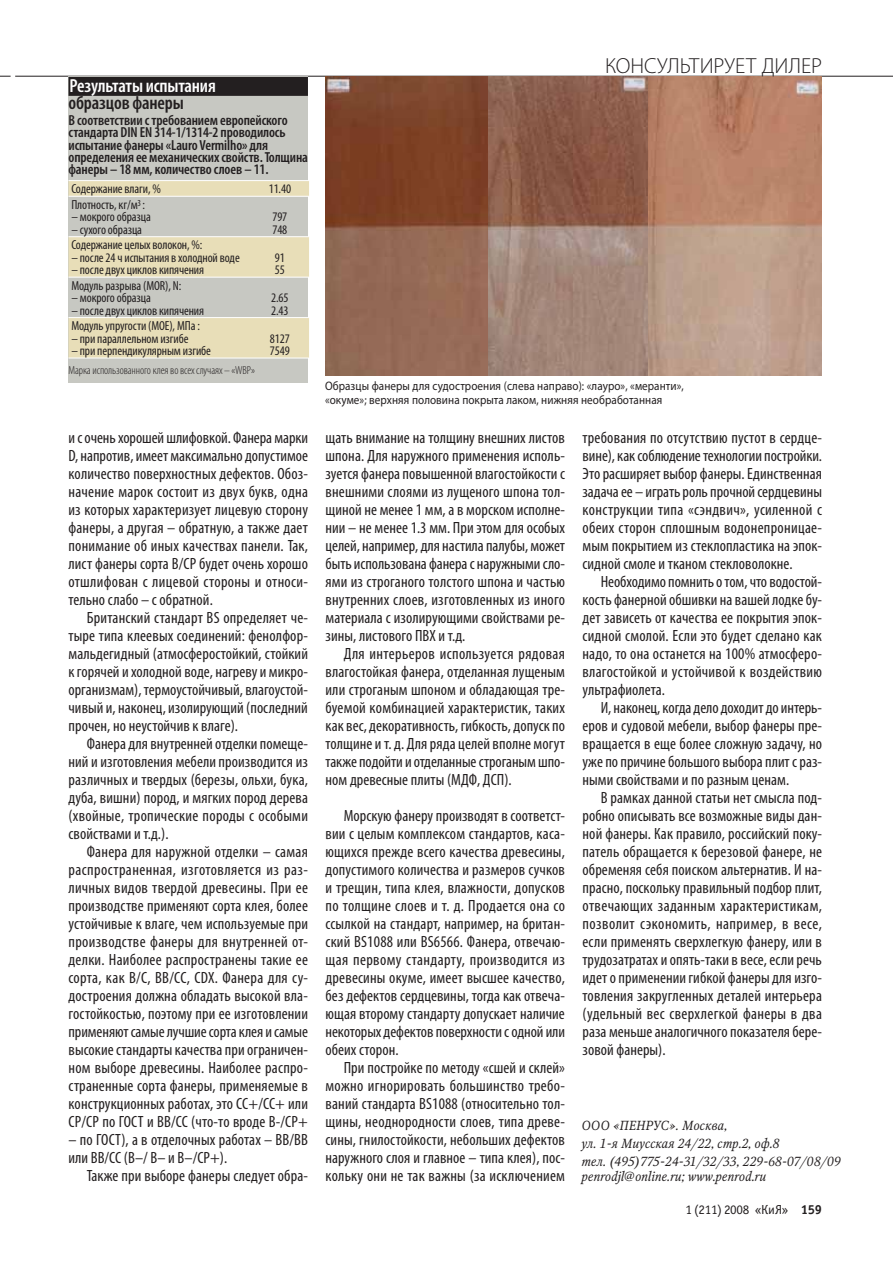
<style>
.page{position:relative;width:893px;height:1263px;background:#fff}
.page>*{position:absolute;margin:0;border:0;box-sizing:border-box;transform-origin:0 0}
.t1{font:300 21.9px "Myriad Pro";letter-spacing:-.005em;color:#231f20}
.t2{font:600 condensed 18.9px "Myriad Pro";letter-spacing:-.01em;color:#fff}
.t3{font:600 condensed 18.9px "Myriad Pro";letter-spacing:-.01em;color:#231f20}
.t4{font:condensed 16.35px/18px "Myriad Pro";letter-spacing:.005em;color:#231f20;text-align:justify}
.t5{font:600 condensed 14.55px/12.5px "Myriad Pro";letter-spacing:-.01em;color:#231f20}
.t6{font:condensed 13.05px/12.5px "Myriad Pro";letter-spacing:-.01em;color:#231f20}
.t7{font:italic 13.05px/18px "Octava C";letter-spacing:.005em;color:#231f20;scale:.95 1}
.t8{font:13.05px "Officina Sans C";letter-spacing:-.025em;color:#231f20}
.t9{font:12.45px/13.8px "Myriad Pro";letter-spacing:.005em;color:#231f20;scale:.9 1}
.t10{font:300 condensed 11.7px "Myriad Pro";letter-spacing:-.01em;color:#231f20}
.s1{font-weight:700}
</style>
<div class="page">
<hr style="left:15px;top:76px;width:877px;height:1px;background:#231f20">
<div style="left:68px;top:76px;width:240px;height:307px;background:#c7c8c2"></div>
<div style="left:68px;top:77px;width:240px;height:19px;background:#231f20"></div>
<svg style="left:68px;top:181px;width:241px;height:177px"></svg>
<hr style="left:68px;top:180px;width:241px;height:1px;background:#fff">
<hr style="left:68px;top:196px;width:241px;height:1px;background:#fff">
<hr style="left:68px;top:236px;width:241px;height:1px;background:#fff">
<hr style="left:68px;top:277px;width:241px;height:1px;background:#fff">
<hr style="left:68px;top:317px;width:241px;height:1px;background:#fff">
<hr style="left:68px;top:358px;width:241px;height:1px;background:#fff">
<img style="left:325px;top:76px;width:497px;height:300px">
<p class="t2" style="left:70px;top:75px;width:148px">Результаты испытания</p>
<p class="t3" style="left:68px;top:91px;width:117px">образцов фанеры</p>
<p class="t5" style="left:68px;top:114px;width:241px">В соответствии с требованием европейского стандарта DIN EN 314-1/1314-2 проводилось испытание фанеры «Lauro Vermilho» для определения ее механических свойств. Толщина фанеры – 18 мм, количество слоев – 11.</p>
<p class="t6" style="left:71px;top:183px;width:91px">Содержание влаги, %</p>
<p class="t6" style="left:269px;top:183px;width:24px">11.40</p>
<p class="t6" style="left:71px;top:198px;width:75px">Плотность, кг/м<sup>3</sup> :</p>
<p class="t6" style="left:71px;top:211px;width:81px">– мокрого образца</p>
<p class="t6" style="left:71px;top:223px;width:72px">– сухого образца</p>
<p class="t6" style="left:272px;top:211px;width:16px">797<br>748</p>
<p class="t6" style="left:71px;top:239px;width:132px">Содержание целых волокон, %:</p>
<p class="t6" style="left:71px;top:251px;width:170px">– после 24 ч испытания в холодной воде</p>
<p class="t6" style="left:71px;top:263px;width:134px">– после двух циклов кипячения</p>
<p class="t6" style="left:275px;top:251px;width:11px">91<br>55</p>
<p class="t6" style="left:71px;top:279px;width:111px">Модуль разрыва (MOR), N:</p>
<p class="t6" style="left:71px;top:291px;width:81px">– мокрого образца</p>
<p class="t6" style="left:71px;top:304px;width:134px">– после двух циклов кипячения</p>
<p class="t6" style="left:271px;top:291px;width:19px">2.65<br>2.43</p>
<p class="t6" style="left:71px;top:320px;width:130px">Модуль упругости (MOE), МПа :</p>
<p class="t6" style="left:71px;top:332px;width:119px">– при параллельном изгибе</p>
<p class="t6" style="left:71px;top:344px;width:141px">– при перпендикулярным изгибе</p>
<p class="t6" style="left:270px;top:332px;width:21px">8127<br>7549</p>
<p class="t10" style="left:68px;top:363px;width:188px">Марка использованного клея во всех случаях – «WBP»</p>
<p class="t4" style="left:68px;top:428px;width:241px">и с очень хорошей шлифовкой. Фанера марки D, напротив, имеет максимально допустимое количество поверхностных дефектов. Обоз&shy;начение марок состоит из двух букв, одна из которых характеризует лицевую сторону фанеры, а другая – обратную, а также дает понимание об иных качествах панели. Так, лист фанеры сорта В/СР будет очень хорошо отшлифован с лицевой стороны и относи&shy;тельно слабо – с обратной.</p>
<p class="t4" style="left:68px;top:608px;width:241px;text-indent:18px">Британский стандарт BS определяет че&shy;тыре типа клеевых соединений: фенолфор&shy;мальдегидный (атмосферостойкий, стойкий к горячей и холодной воде, нагреву и микро&shy;организмам), термоустойчивый, влагоустой&shy;чивый и, наконец, изолирующий (последний прочен, но неустойчив к влаге).</p>
<p class="t4" style="left:68px;top:734px;width:241px;text-indent:18px">Фанера для внутренней отделки помеще&shy;ний и изготовления мебели производится из различных и твердых (березы, ольхи, бука, дуба, вишни) пород, и мягких пород дерева (хвойные, тропические породы с особыми свойствами и т.д.).</p>
<p class="t4" style="left:68px;top:842px;width:241px;text-indent:18px">Фанера для наружной отделки – самая распространенная, изготовляется из раз&shy;личных видов твердой древесины. При ее производстве применяют сорта клея, более устойчивые к влаге, чем используемые при производстве фанеры для внутренней от&shy;делки. Наиболее распространены такие ее сорта, как В/С, ВВ/СС, СDX. Фанера для су&shy;достроения должна обладать высокой вла&shy;гостойкостью, поэтому при ее изготовлении применяют самые лучшие сорта клея и самые высокие стандарты качества при ограничен&shy;ном выборе древесины. Наиболее распро&shy;страненные сорта фанеры, применяемые в конструкционных работах, это СС+/СС+ или СР/СР по ГОСТ и ВВ/СС (что-то вроде В-/СР+</p>
<p class="t4" style="left:68px;top:1130px;width:241px">– по ГОСТ), а в отделочных работах – ВВ/ВВ или ВВ/СС (В–/ В– и В–/СР+).</p>
<p class="t4" style="left:87px;top:1166px;width:223px">Также при выборе фанеры следует обра-</p>
<h1 class="t1" style="left:605px;top:53px;width:218px">КОНСУЛЬТИРУЕТ ДИЛЕР</h1>
<p class="t9" style="left:325px;top:379px;width:400px">Образцы фанеры для судостроения (слева направо): «лауро», «меранти», «окуме»; верхняя половина покрыта лаком, нижняя необработанная</p>
<p class="t4" style="left:325px;top:428px;width:241px">щать внимание на толщину внешних листов шпона. Для наружного применения исполь&shy;зуется фанера повышенной влагостойкости с внешними слоями из лущеного шпона тол&shy;щиной не менее 1 мм, а в морском исполне&shy;нии – не менее 1.3 мм. При этом для особых целей, например, для настила палубы, может быть использована фанера с наружными сло&shy;ями из строганого толстого шпона и частью внутренних слоев, изготовленных из иного материала с изолирующими свойствами ре&shy;зины, листового ПВХ и т.д.</p>
<p class="t4" style="left:325px;top:644px;width:241px;text-indent:18px">Для интерьеров используется рядовая влагостойкая фанера, отделанная лущеным или строганым шпоном и обладающая тре&shy;буемой комбинацией характеристик, таких как вес, декоративность, гибкость, допуск по толщине и т. д. Для ряда целей вполне могут также подойти и отделанные строганым шпо&shy;ном древесные плиты (МДФ, ДСП).</p>
<p class="t4" style="left:325px;top:806px;width:241px;text-indent:18px">Морскую фанеру производят в соответст&shy;вии с целым комплексом стандартов, каса&shy;ющихся прежде всего качества древесины, допустимого количества и размеров сучков и трещин, типа клея, влажности, допусков по толщине слоев и т. д. Продается она со ссылкой на стандарт, например, на британ&shy;ский BS1088 или BS6566. Фанера, отвечаю&shy;щая первому стандарту, производится из древесины окуме, имеет высшее качество, без дефектов сердцевины, тогда как отвеча&shy;ющая второму стандарту допускает наличие некоторых дефектов поверхности с одной или обеих сторон.</p>
<p class="t4" style="left:325px;top:1058px;width:241px;text-indent:18px">При постройке по методу «сшей и склей» можно игнорировать большинство требо&shy;ваний стандарта BS1088 (относительно тол&shy;щины, неоднородности слоев, типа древе&shy;сины, гнилостойкости, небольших дефектов наружного слоя и главное – типа клея), пос&shy;кольку они не так важны (за исключением</p>
<p class="t4" style="left:582px;top:429px;width:241px">требования по отсутствию пустот в сердце&shy;вине), как соблюдение технологии постройки.<br>Это расширяет выбор фанеры. Единственная задача ее – играть роль прочной сердцевины конструкции типа «сэндвич», усиленной с обеих сторон сплошным водонепроницае&shy;мым покрытием из стеклопластика на эпок&shy;сидной смоле и тканом стекловолокне.</p>
<p class="t4" style="left:582px;top:573px;width:241px;text-indent:18px">Необходимо помнить о том, что водостой&shy;кость фанерной обшивки на вашей лодке бу&shy;дет зависеть от качества ее покрытия эпок&shy;сидной смолой. Если это будет сделано как надо, то она останется на 100% атмосферо&shy;влагостойкой и устойчивой к воздействию ультрафиолета.</p>
<p class="t4" style="left:582px;top:699px;width:241px;text-indent:18px">И, наконец, когда дело доходит до интерь&shy;еров и судовой мебели, выбор фанеры пре&shy;вращается в еще более сложную задачу, но уже по причине большого выбора плит с раз&shy;ными свойствами и по разным ценам.</p>
<p class="t4" style="left:582px;top:789px;width:241px;text-indent:18px">В рамках данной статьи нет смысла под&shy;робно описывать все возможные виды дан&shy;ной фанеры. Как правило, российский поку&shy;патель обращается к березовой фанере, не обременяя себя поиском альтернатив. И на&shy;прасно, поскольку правильный подбор плит, отвечающих заданным характеристикам, позволит сэкономить, например, в весе, если применять сверхлегкую фанеру, или в трудозатратах и опять-таки в весе, если речь идет о применении гибкой фанеры для изго&shy;товления закругленных деталей интерьера (удельный вес сверхлегкой фанеры в два раза меньше аналогичного показателя бере&shy;зовой фанеры).</p>
<p class="t7" style="left:581px;top:1117px;width:274px">ООО «ПЕНРУС». Москва,<br>ул. 1-я Миусская 24/22, стр.2, оф.8<br>тел. (495)775-24-31/32/33, 229-68-07/08/09</p>
<p class="t7" style="left:581px;top:1167px;width:196px">penrodjl@online.ru; www.penrod.ru</p>
<p class="t8" style="left:685px;top:1202px;width:138px">1 (211) 2008 «КиЯ» <span class="s1">159</span></p>
</div>
